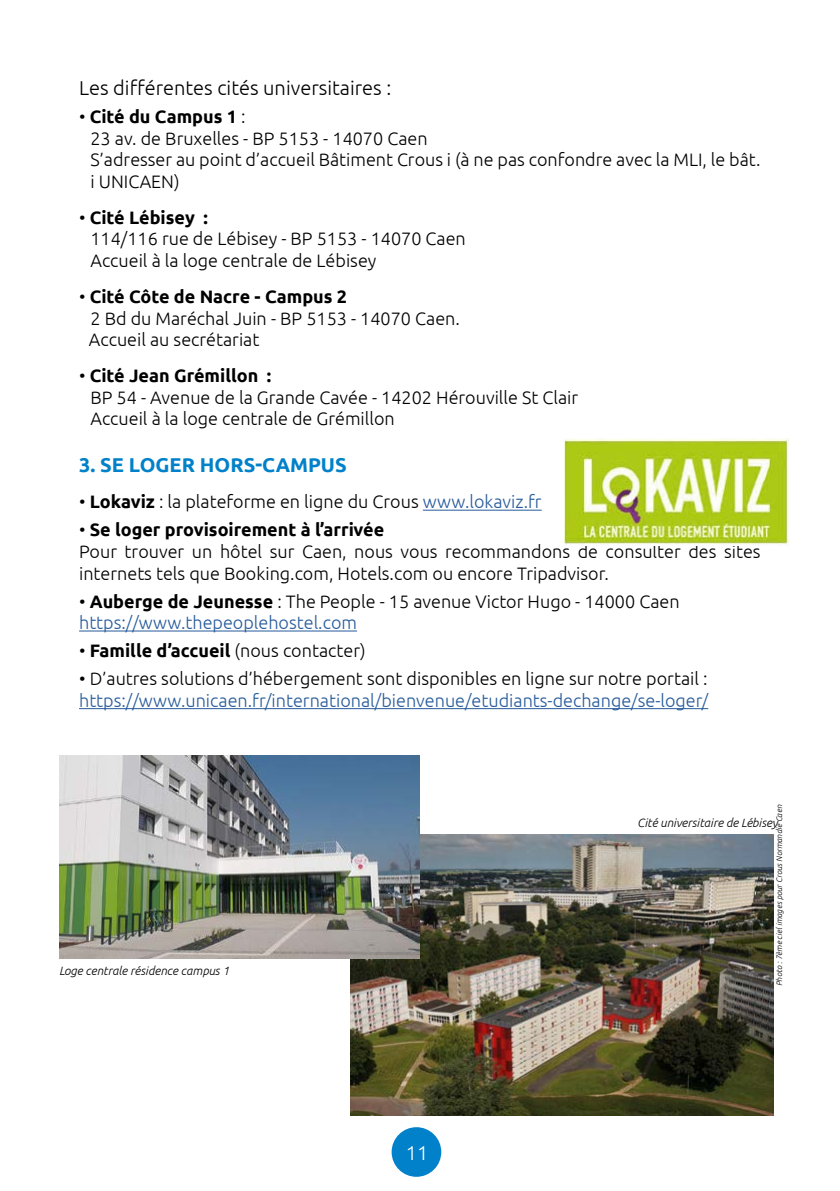
<style>
.page{position:relative;width:840px;height:1191px;background:#fff}
.page>*{position:absolute;margin:0;border:0;box-sizing:border-box;transform-origin:0 0}
.t1{font:300 20px "Ubuntu";color:#000}
.t2{font:700 20px "Ubuntu";color:#0081c9}
.t3{font:300 20px "Ubuntu";color:#fff}
.t4{font:300 18px/21.6px "Ubuntu";color:#000}
.t5{font:300 18px "Ubuntu";color:#275b9b}
.t6{font:italic 300 12px "Ubuntu";color:#000}
.t7{font:italic 300 8px "Ubuntu";color:#000}
.s1{font-weight:700}
.s2{color:#275b9b}
</style>
<div class="page">
<div style="left:391px;top:1127px;width:50px;height:49px;background:#0081c9;border-radius:50%"></div>
<hr style="left:422px;top:509px;width:119px;height:1px;background:#275b9b">
<hr style="left:79px;top:630px;width:278px;height:1px;background:#275b9b">
<hr style="left:79px;top:708px;width:628px;height:1px;background:#275b9b">
<img style="left:564px;top:438px;width:224px;height:107px">
<img style="left:350px;top:835px;width:422px;height:280px">
<img style="left:59px;top:755px;width:360px;height:203px">
<p class="t1" style="left:79px;top:76px;width:313px">Les différentes cités universitaires :</p>
<p class="t4" style="left:90px;top:105px;width:671px;text-indent:-11px">• <span class="s1">Cité du Campus 1</span> :<br>23 av. de Bruxelles - BP 5153 - 14070 Caen<br>S’adresser au point d’accueil Bâtiment Crous i (à ne pas confondre avec la MLI, le bât. i UNICAEN)</p>
<p class="t4" style="left:90px;top:206px;width:377px;text-indent:-11px">• <span class="s1">Cité Lébisey :<br></span>114/116 rue de Lébisey - BP 5153 - 14070 Caen<br>Accueil à la loge centrale de Lébisey</p>
<p class="t4" style="left:89px;top:285px;width:372px;text-indent:-10px">• <span class="s1">Cité Côte de Nacre - Campus 2<br></span>2 Bd du Maréchal Juin - BP 5153 - 14070 Caen.<br>Accueil au secrétariat</p>
<p class="t4" style="left:90px;top:364px;width:489px;text-indent:-11px">• <span class="s1">Cité Jean Grémillon :<br></span>BP 54 - Avenue de la Grande Cavée - 14202 Hérouville St Clair<br>Accueil à la loge centrale de Grémillon</p>
<p class="t2" style="left:79px;top:453px;width:269px">3. SE LOGER HORS-CAMPUS</p>
<p class="t4" style="left:79px;top:490px;width:464px">• <span class="s1">Lokaviz</span> : la plateforme en ligne du Crous <span class="s2">www.lokaviz.fr</span></p>
<p class="t4" style="left:79px;top:518px;width:682px">• <span class="s1">Se loger provisoirement à l’arrivée<br></span>Pour trouver un hôtel sur Caen, nous vous recommandons de consulter des sites internets tels que Booking.com, Hotels.com ou encore Tripadvisor.</p>
<p class="t4" style="left:79px;top:590px;width:601px">• <span class="s1">Auberge de Jeunesse</span> : The People - 15 avenue Victor Hugo - 14000 Caen <span class="s2">https://www.thepeoplehostel.com</span></p>
<p class="t4" style="left:79px;top:639px;width:288px">• <span class="s1">Famille d’accueil</span> (nous contacter)</p>
<p class="t4" style="left:79px;top:667px;width:629px">• D’autres solutions d’hébergement sont disponibles en ligne sur notre portail :</p>
<p class="t5" style="left:79px;top:689px;width:630px">https://www.unicaen.fr/international/bienvenue/etudiants-dechange/se-loger/</p>
<p class="t6" style="left:59px;top:963px;width:171px">Loge centrale résidence campus 1</p>
<p class="t3" style="left:405px;top:1141px;width:24px">11</p>
<p class="t7" style="left:773px;top:986px;width:183px;rotate:-90deg">Photo : 7ème ciel images pour Crous Normandie Caen</p>
<p class="t6" style="left:636px;top:815px;width:142px">Cité universitaire de Lébisey</p>
</div>
